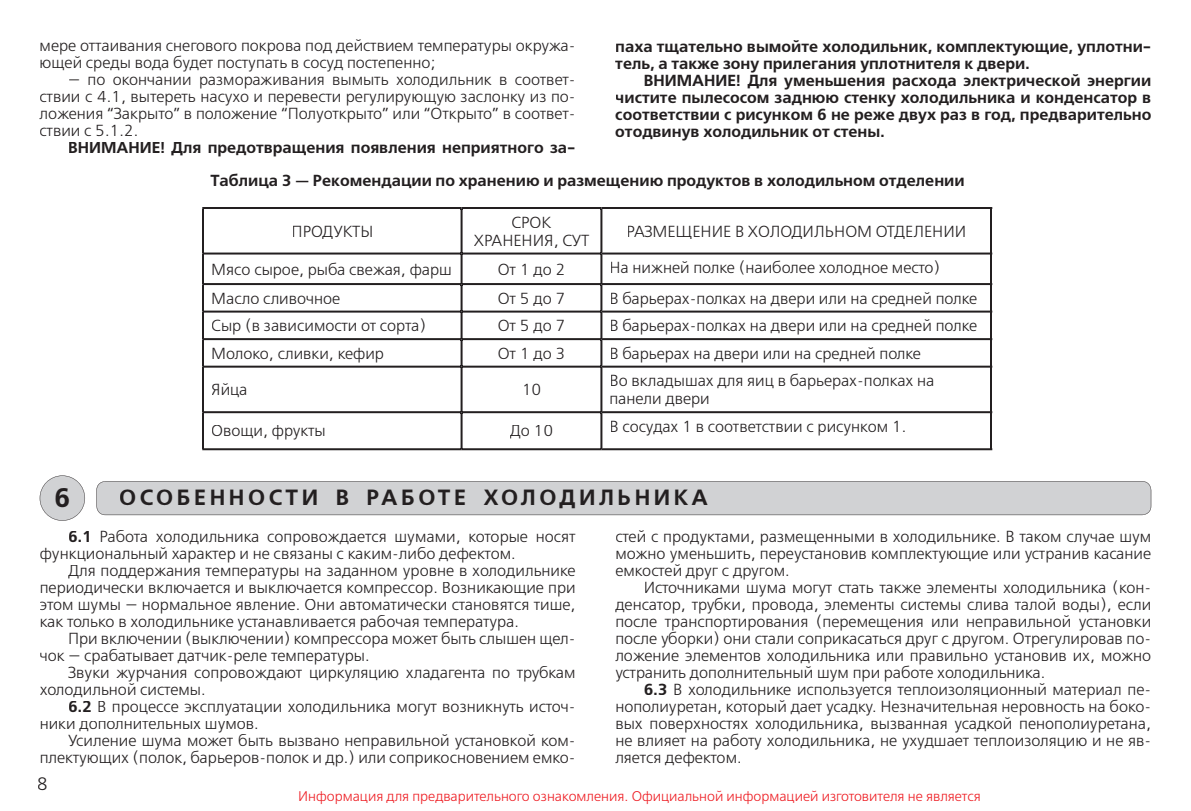
<style>
.page{position:relative;width:1191px;height:811px;background:#fff}
.page>*{position:absolute;margin:0;border:0;box-sizing:border-box;transform-origin:0 0}
.t1{font:26.8px "Free Set Demi Bold C";color:#231f20}
.t2{font:22px "Free Set Demi Bold C";letter-spacing:.165em;color:#231f20}
.t3{font:18px "Free Set Light C";color:#231f20}
.t4{font:16px/17px "Free Set Light C";color:#231f20}
.t5{font:16px/17px "Free Set Demi Bold C";color:#231f20}
.t6{font:14px "Free Set Light C";color:#ee1d23}
.s1{font-family:"Free Set Demi Bold C"}
</style>
<div class="page">
<div style="left:96px;top:481px;width:1055px;height:34px;background:#d1d2d4"></div>
<svg style="left:40px;top:475px;width:45px;height:46px"></svg>
<svg style="left:202px;top:207px;width:790px;height:243px"></svg>
<p class="t4" style="left:40px;top:38px;width:537px">мере оттаивания снегового покрова под действием температуры окружа&shy;ющей среды вода будет поступать в сосуд постепенно;</p>
<p class="t4" style="left:40px;top:72px;width:537px;text-align:justify;text-indent:28px">— по окончании размораживания вымыть холодильник в соответ&shy;ствии с 4.1, вытереть насухо и перевести регулирующую заслонку из по&shy;ложения “Закрыто” в положение “Полуоткрыто” или “Открыто” в соответ&shy;ствии с 5.1.2.</p>
<p class="t5" style="left:68px;top:140px;width:509px">ВНИМАНИЕ! Для предотвращения появления неприятного за-</p>
<p class="t5" style="left:615px;top:38px;width:537px">паха тщательно вымойте холодильник, комплектующие, уплотни&shy;тель, а также зону прилегания уплотнителя к двери.</p>
<p class="t5" style="left:615px;top:72px;width:537px;text-align:justify;text-indent:28px">ВНИМАНИЕ! Для уменьшения расхода электрической энергии чистите пылесосом заднюю стенку холодильника и конденсатор в соответствии с рисунком 6 не реже двух раз в год, предварительно отодвинув холодильник от стены.</p>
<p class="t5" style="left:210px;top:173px;width:756px">Таблица 3 — Рекомендации по хранению и размещению продуктов в холодильном отделении</p>
<p class="t4" style="left:291px;top:223px;width:83px">ПРОДУКТЫ</p>
<p class="t4" style="left:474px;top:214px;width:117px;line-height:18px;text-align:center">СРОК<br>ХРАНЕНИЯ, СУТ</p>
<p class="t4" style="left:626px;top:223px;width:341px">РАЗМЕЩЕНИЕ В ХОЛОДИЛЬНОМ ОТДЕЛЕНИИ</p>
<p class="t4" style="left:211px;top:261px;width:242px">Мясо сырое, рыба свежая, фарш</p>
<p class="t4" style="left:498px;top:261px;width:69px">От 1 до 2</p>
<p class="t4" style="left:609px;top:260px;width:332px">На нижней полке (наиболее холодное место)</p>
<p class="t4" style="left:211px;top:290px;width:131px">Масло сливочное</p>
<p class="t4" style="left:498px;top:290px;width:69px">От 5 до 7</p>
<p class="t4" style="left:609px;top:290px;width:369px">В барьерах-полках на двери или на средней полке</p>
<p class="t4" style="left:211px;top:318px;width:216px">Сыр (в зависимости от сорта)</p>
<p class="t4" style="left:498px;top:318px;width:69px">От 5 до 7</p>
<p class="t4" style="left:609px;top:318px;width:369px">В барьерах-полках на двери или на средней полке</p>
<p class="t4" style="left:211px;top:345px;width:174px">Молоко, сливки, кефир</p>
<p class="t4" style="left:498px;top:345px;width:69px">От 1 до 3</p>
<p class="t4" style="left:609px;top:345px;width:313px">В барьерах на двери или на средней полке</p>
<p class="t4" style="left:211px;top:382px;width:38px">Яйца</p>
<p class="t4" style="left:521px;top:382px;width:21px">10</p>
<p class="t4" style="left:609px;top:372px;width:326px;line-height:18px">Во вкладышах для яиц в барьерах-полках на панели двери</p>
<p class="t4" style="left:211px;top:423px;width:116px">Овощи, фрукты</p>
<p class="t4" style="left:510px;top:423px;width:45px">До 10</p>
<p class="t4" style="left:609px;top:418px;width:298px">В сосудах 1 в соответствии с рисунком 1.</p>
<h1 class="t1" style="left:54px;top:483px;width:18px">6</h1>
<h2 class="t2" style="left:119px;top:485px;width:590px">ОСОБЕННОСТИ В РАБОТЕ ХОЛОДИЛЬНИКА</h2>
<p class="t4" style="left:40px;top:529px;width:537px;text-indent:28px"><span class="s1">6.1</span> Работа холодильника сопровождается шумами, которые носят функциональный характер и не связаны с каким-либо дефектом.</p>
<p class="t4" style="left:40px;top:563px;width:537px;text-align:justify;text-indent:28px">Для поддержания температуры на заданном уровне в холодильнике периодически включается и выключается компрессор. Возникающие при этом шумы — нормальное явление. Они автоматически становятся тише, как только в холодильнике устанавливается рабочая температура.</p>
<p class="t4" style="left:40px;top:631px;width:537px;text-indent:28px">При включении (выключении) компрессора может быть слышен щел&shy;чок — срабатывает датчик-реле температуры.</p>
<p class="t4" style="left:40px;top:665px;width:537px;text-indent:28px">Звуки журчания сопровождают циркуляцию хладагента по трубкам холодильной системы.</p>
<p class="t4" style="left:40px;top:699px;width:537px;text-indent:28px"><span class="s1">6.2</span> В процессе эксплуатации холодильника могут возникнуть источ&shy;ники дополнительных шумов.</p>
<p class="t4" style="left:40px;top:733px;width:537px;text-align:right">Усиление шума может быть вызвано неправильной установкой ком&shy;плектующих (полок, барьеров-полок и др.) или соприкосновением емко-</p>
<p class="t4" style="left:615px;top:528px;width:537px;text-align:justify">стей с продуктами, размещенными в холодильнике. В таком случае шум можно уменьшить, переустановив комплектующие или устранив касание емкостей друг с другом.</p>
<p class="t4" style="left:615px;top:579px;width:537px;text-align:justify;text-indent:28px">Источниками шума могут стать также элементы холодильника (кон&shy;денсатор, трубки, провода, элементы системы слива талой воды), если после транспортирования (перемещения или неправильной установки после уборки) они стали соприкасаться друг с другом. Отрегулировав по&shy;ложение элементов холодильника или правильно установив их, можно устранить дополнительный шум при работе холодильника.</p>
<p class="t4" style="left:615px;top:681px;width:537px;text-align:justify;text-indent:28px"><span class="s1">6.3</span> В холодильнике используется теплоизоляционный материал пе&shy;нополиуретан, который дает усадку. Незначительная неровность на боко&shy;вых поверхностях холодильника, вызванная усадкой пенополиуретана, не влияет на работу холодильника, не ухудшает теплоизоляцию и не яв&shy;ляется дефектом.</p>
<p class="t3" style="left:37px;top:774px;width:13px">8</p>
<p class="t6" style="left:298px;top:788px;width:684px">Информация для предварительного ознакомления. Официальной информацией изготовителя не является</p>
</div>
